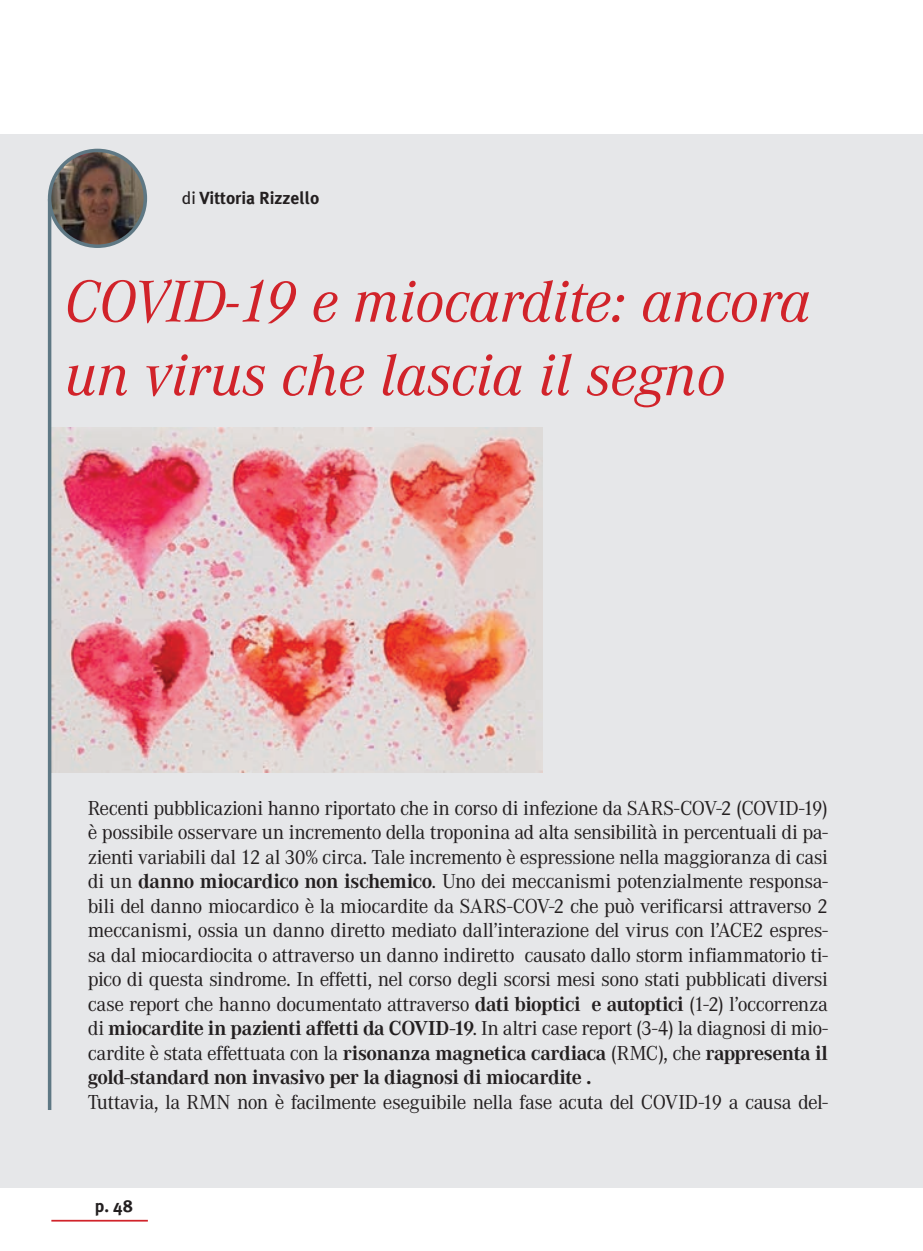
<style>
.page{position:relative;width:923px;height:1251px;background:#fff}
.page>*{position:absolute;margin:0;border:0;box-sizing:border-box;transform-origin:0 0}
.t1{font:italic 61.25px/73.5px "Corporate A";color:#d1232a}
.t2{font:21px/24.5px "Corporate A";letter-spacing:-.025em;color:#231f20;text-align:justify}
.t3{font:700 17.5px "Meta Plus";color:#231f20}
.s1{font-weight:400}
.s2{font-weight:700}
</style>
<div class="page">
<hr style="left:51px;top:1219px;width:97px;height:2px;background:#d1232a">
<div style="left:0;top:134px;width:923px;height:1054px;background:#e6e7e9"></div>
<img style="left:51px;top:427px;width:492px;height:345px">
<hr style="left:48px;top:199px;width:3px;height:910px;background:#5e7884">
<img style="left:50px;top:150px;width:95px;height:96px;border-radius:48px">
<div style="left:48px;top:149px;width:99px;height:99px;border:4px solid #5e7884;border-radius:50%"></div>
<p class="t3" style="left:182px;top:187px;width:139px"><span class="s1">di</span> Vittoria Rizzello</p>
<h1 class="t1" style="left:64px;top:265px;width:748px">COVID-19 e miocardite: ancora un virus che lascia il segno</h1>
<p class="t2" style="left:88px;top:795px;width:741px">Recenti pubblicazioni hanno riportato che in corso di infezione da SARS-COV-2 (COVID-19) è possibile osservare un incremento della troponina ad alta sensibilità in percentuali di pa&shy;zienti variabili dal 12 al 30% circa. Tale incremento è espressione nella maggioranza di casi di un <span class="s2">danno miocardico non ischemico</span>. Uno dei meccanismi potenzialmente responsa&shy;bili del danno miocardico è la miocardite da SARS-COV-2 che può verificarsi attraverso 2 meccanismi, ossia un danno diretto mediato dall’interazione del virus con l’ACE2 espres&shy;sa dal miocardiocita o attraverso un danno indiretto causato dallo storm infiammatorio ti&shy;pico di questa sindrome. In effetti, nel corso degli scorsi mesi sono stati pubblicati diversi case report che hanno documentato attraverso <span class="s2">dati bioptici e autoptici</span> (1-2) l’occorrenza di <span class="s2">miocardite in pazienti affetti da COVID-19</span>. In altri case report (3-4) la diagnosi di mio&shy;cardite è stata effettuata con la <span class="s2">risonanza magnetica cardiaca</span> (RMC), che <span class="s2">rappresenta il gold-standard non invasivo per la diagnosi di miocardite .</span></p>
<p class="t2" style="left:88px;top:1089px;width:741px">Tuttavia, la RMN non è facilmente eseguibile nella fase acuta del COVID-19 a causa del-</p>
<p class="t3" style="left:95px;top:1195px;width:40px">p. 48</p>
</div>
